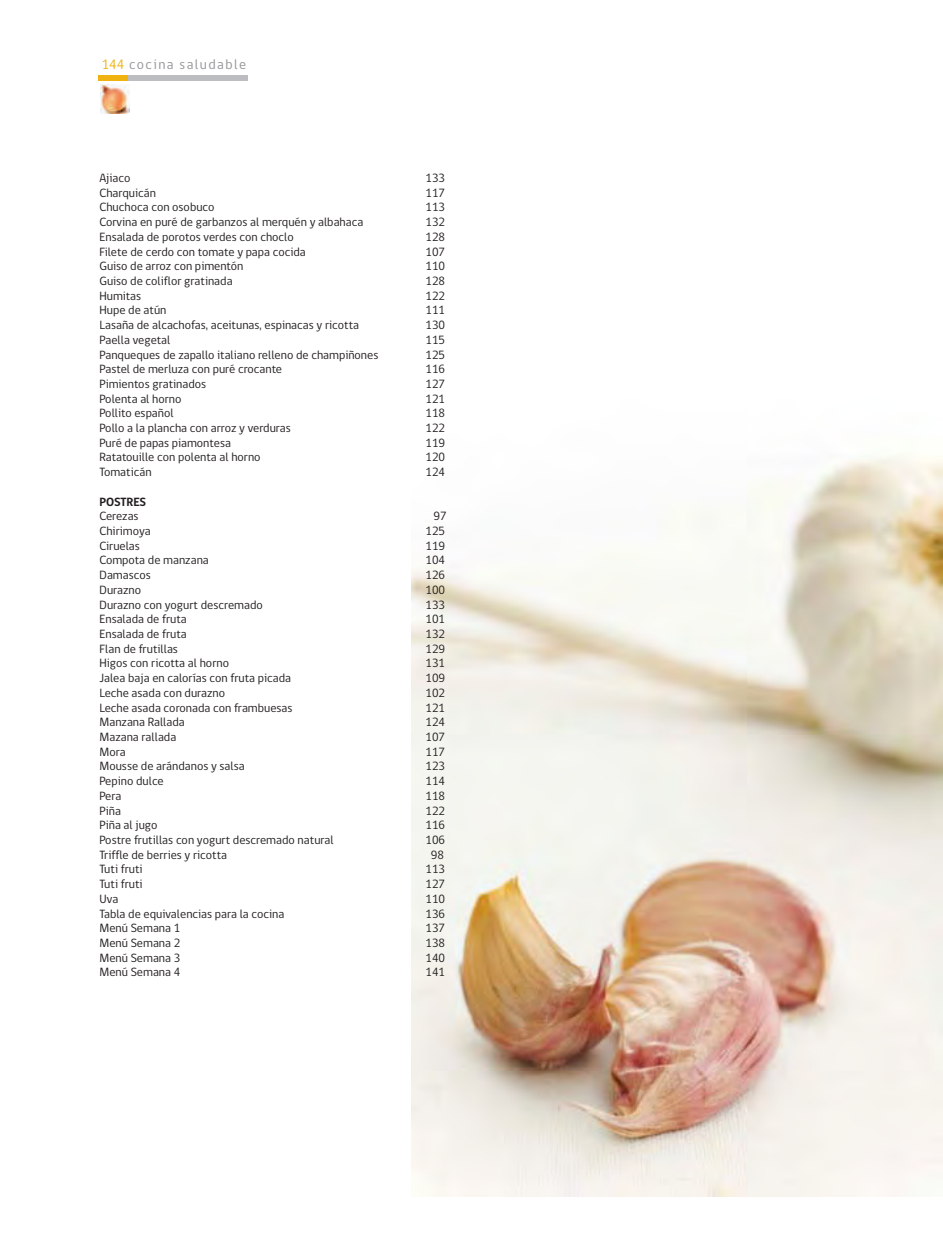
<style>
.page{position:relative;width:943px;height:1241px;background:#fff}
.page>*{position:absolute;margin:0;border:0;box-sizing:border-box;transform-origin:0 0}
.t1{font:14px "gob CL";letter-spacing:.1em;color:#939598}
.t2{font:12.25px "gob CL";color:#231f20}
.t3{font:700 12.25px "gob CL";letter-spacing:-.01em;color:#231f20}
.s1{color:#efb211}
</style>
<div class="page">
<div style="left:98px;top:75px;width:29px;height:6px;background:#efb211"></div>
<div style="left:128px;top:75px;width:29px;height:6px;background:#bcbdc0"></div>
<div style="left:158px;top:75px;width:29px;height:6px;background:#bcbdc0"></div>
<div style="left:218px;top:75px;width:29px;height:5px;background:#bcbdc0"></div>
<div style="left:188px;top:75px;width:29px;height:6px;background:#bcbdc0"></div>
<img style="left:100px;top:85px;width:29px;height:28px">
<img style="left:411px;top:454px;width:532px;height:741px">
<p class="t1" style="left:102px;top:55px;width:146px"><span class="s1">144</span> cocina saludable</p>
<p class="t2" style="left:99px;top:169px;width:33px">Ajiaco</p>
<p class="t2" style="left:425px;top:169px;width:21px">133</p>
<p class="t2" style="left:99px;top:184px;width:58px">Charquicán</p>
<p class="t2" style="left:425px;top:184px;width:21px">117</p>
<p class="t2" style="left:99px;top:199px;width:117px">Chuchoca con osobuco</p>
<p class="t2" style="left:425px;top:199px;width:21px">113</p>
<p class="t2" style="left:99px;top:214px;width:265px">Corvina en puré de garbanzos al merquén y albahaca</p>
<p class="t2" style="left:425px;top:214px;width:21px">132</p>
<p class="t2" style="left:99px;top:228px;width:196px">Ensalada de porotos verdes con choclo</p>
<p class="t2" style="left:425px;top:228px;width:21px">128</p>
<p class="t2" style="left:99px;top:243px;width:208px">Filete de cerdo con tomate y papa cocida</p>
<p class="t2" style="left:425px;top:243px;width:21px">107</p>
<p class="t2" style="left:99px;top:258px;width:145px">Guiso de arroz con pimentón</p>
<p class="t2" style="left:425px;top:258px;width:21px">110</p>
<p class="t2" style="left:99px;top:272px;width:135px">Guiso de coliflor gratinada</p>
<p class="t2" style="left:425px;top:272px;width:21px">128</p>
<p class="t2" style="left:99px;top:287px;width:43px">Humitas</p>
<p class="t2" style="left:425px;top:287px;width:21px">122</p>
<p class="t2" style="left:99px;top:302px;width:69px">Hupe de atún</p>
<p class="t2" style="left:425px;top:302px;width:21px">111</p>
<p class="t2" style="left:99px;top:316px;width:261px">Lasaña de alcachofas, aceitunas, espinacas y ricotta</p>
<p class="t2" style="left:425px;top:316px;width:21px">130</p>
<p class="t2" style="left:99px;top:331px;width:72px">Paella vegetal</p>
<p class="t2" style="left:425px;top:331px;width:21px">115</p>
<p class="t2" style="left:99px;top:346px;width:280px">Panqueques de zapallo italiano relleno de champiñones</p>
<p class="t2" style="left:425px;top:346px;width:21px">125</p>
<p class="t2" style="left:99px;top:361px;width:184px">Pastel de merluza con puré crocante</p>
<p class="t2" style="left:425px;top:361px;width:21px">116</p>
<p class="t2" style="left:99px;top:375px;width:108px">Pimientos gratinados</p>
<p class="t2" style="left:425px;top:375px;width:21px">127</p>
<p class="t2" style="left:99px;top:390px;width:83px">Polenta al horno</p>
<p class="t2" style="left:425px;top:390px;width:21px">121</p>
<p class="t2" style="left:99px;top:405px;width:76px">Pollito español</p>
<p class="t2" style="left:425px;top:405px;width:21px">118</p>
<p class="t2" style="left:99px;top:419px;width:193px">Pollo a la plancha con arroz y verduras</p>
<p class="t2" style="left:425px;top:419px;width:21px">122</p>
<p class="t2" style="left:99px;top:434px;width:133px">Puré de papas piamontesa</p>
<p class="t2" style="left:425px;top:434px;width:21px">119</p>
<p class="t2" style="left:99px;top:449px;width:163px">Ratatouille con polenta al horno</p>
<p class="t2" style="left:425px;top:449px;width:21px">120</p>
<p class="t2" style="left:99px;top:463px;width:54px">Tomaticán</p>
<p class="t2" style="left:425px;top:463px;width:21px">124</p>
<p class="t3" style="left:99px;top:493px;width:48px">POSTRES</p>
<p class="t2" style="left:99px;top:508px;width:41px">Cerezas</p>
<p class="t2" style="left:433px;top:508px;width:15px">97</p>
<p class="t2" style="left:99px;top:522px;width:53px">Chirimoya</p>
<p class="t2" style="left:425px;top:522px;width:21px">125</p>
<p class="t2" style="left:99px;top:537px;width:42px">Ciruelas</p>
<p class="t2" style="left:425px;top:537px;width:21px">119</p>
<p class="t2" style="left:99px;top:552px;width:111px">Compota de manzana</p>
<p class="t2" style="left:425px;top:552px;width:21px">104</p>
<p class="t2" style="left:99px;top:566px;width:53px">Damascos</p>
<p class="t2" style="left:425px;top:566px;width:21px">126</p>
<p class="t2" style="left:99px;top:581px;width:43px">Durazno</p>
<p class="t2" style="left:425px;top:581px;width:21px">100</p>
<p class="t2" style="left:99px;top:596px;width:165px">Durazno con yogurt descremado</p>
<p class="t2" style="left:425px;top:596px;width:21px">133</p>
<p class="t2" style="left:99px;top:610px;width:89px">Ensalada de fruta</p>
<p class="t2" style="left:425px;top:610px;width:21px">101</p>
<p class="t2" style="left:99px;top:625px;width:89px">Ensalada de fruta</p>
<p class="t2" style="left:425px;top:625px;width:21px">132</p>
<p class="t2" style="left:99px;top:640px;width:80px">Flan de frutillas</p>
<p class="t2" style="left:425px;top:640px;width:21px">129</p>
<p class="t2" style="left:99px;top:655px;width:131px">Higos con ricotta al horno</p>
<p class="t2" style="left:425px;top:655px;width:21px">131</p>
<p class="t2" style="left:99px;top:669px;width:193px">Jalea baja en calorías con fruta picada</p>
<p class="t2" style="left:425px;top:669px;width:21px">109</p>
<p class="t2" style="left:99px;top:684px;width:127px">Leche asada con durazno</p>
<p class="t2" style="left:425px;top:684px;width:21px">102</p>
<p class="t2" style="left:99px;top:699px;width:194px">Leche asada coronada con frambuesas</p>
<p class="t2" style="left:425px;top:699px;width:21px">121</p>
<p class="t2" style="left:99px;top:713px;width:87px">Manzana Rallada</p>
<p class="t2" style="left:425px;top:713px;width:21px">124</p>
<p class="t2" style="left:99px;top:728px;width:78px">Mazana rallada</p>
<p class="t2" style="left:425px;top:728px;width:21px">107</p>
<p class="t2" style="left:99px;top:743px;width:28px">Mora</p>
<p class="t2" style="left:425px;top:743px;width:21px">117</p>
<p class="t2" style="left:99px;top:757px;width:147px">Mousse de arándanos y salsa</p>
<p class="t2" style="left:425px;top:757px;width:21px">123</p>
<p class="t2" style="left:99px;top:772px;width:66px">Pepino dulce</p>
<p class="t2" style="left:425px;top:772px;width:21px">114</p>
<p class="t2" style="left:99px;top:787px;width:24px">Pera</p>
<p class="t2" style="left:425px;top:787px;width:21px">118</p>
<p class="t2" style="left:99px;top:802px;width:23px">Piña</p>
<p class="t2" style="left:425px;top:802px;width:21px">122</p>
<p class="t2" style="left:99px;top:816px;width:60px">Piña al jugo</p>
<p class="t2" style="left:425px;top:816px;width:21px">116</p>
<p class="t2" style="left:99px;top:831px;width:236px">Postre frutillas con yogurt descremado natural</p>
<p class="t2" style="left:425px;top:831px;width:21px">106</p>
<p class="t2" style="left:99px;top:846px;width:129px">Triffle de berries y ricotta</p>
<p class="t2" style="left:431px;top:846px;width:15px">98</p>
<p class="t2" style="left:99px;top:860px;width:45px">Tuti fruti</p>
<p class="t2" style="left:425px;top:860px;width:21px">113</p>
<p class="t2" style="left:99px;top:875px;width:45px">Tuti fruti</p>
<p class="t2" style="left:425px;top:875px;width:21px">127</p>
<p class="t2" style="left:99px;top:890px;width:20px">Uva</p>
<p class="t2" style="left:425px;top:890px;width:21px">110</p>
<p class="t2" style="left:99px;top:904px;width:186px">Tabla de equivalencias para la cocina</p>
<p class="t2" style="left:425px;top:904px;width:21px">136</p>
<p class="t2" style="left:99px;top:919px;width:82px">Menú Semana 1</p>
<p class="t2" style="left:425px;top:919px;width:21px">137</p>
<p class="t2" style="left:99px;top:934px;width:82px">Menú Semana 2</p>
<p class="t2" style="left:425px;top:934px;width:21px">138</p>
<p class="t2" style="left:99px;top:949px;width:82px">Menú Semana 3</p>
<p class="t2" style="left:425px;top:949px;width:21px">140</p>
<p class="t2" style="left:99px;top:963px;width:82px">Menú Semana 4</p>
<p class="t2" style="left:425px;top:963px;width:21px">141</p>
</div>
